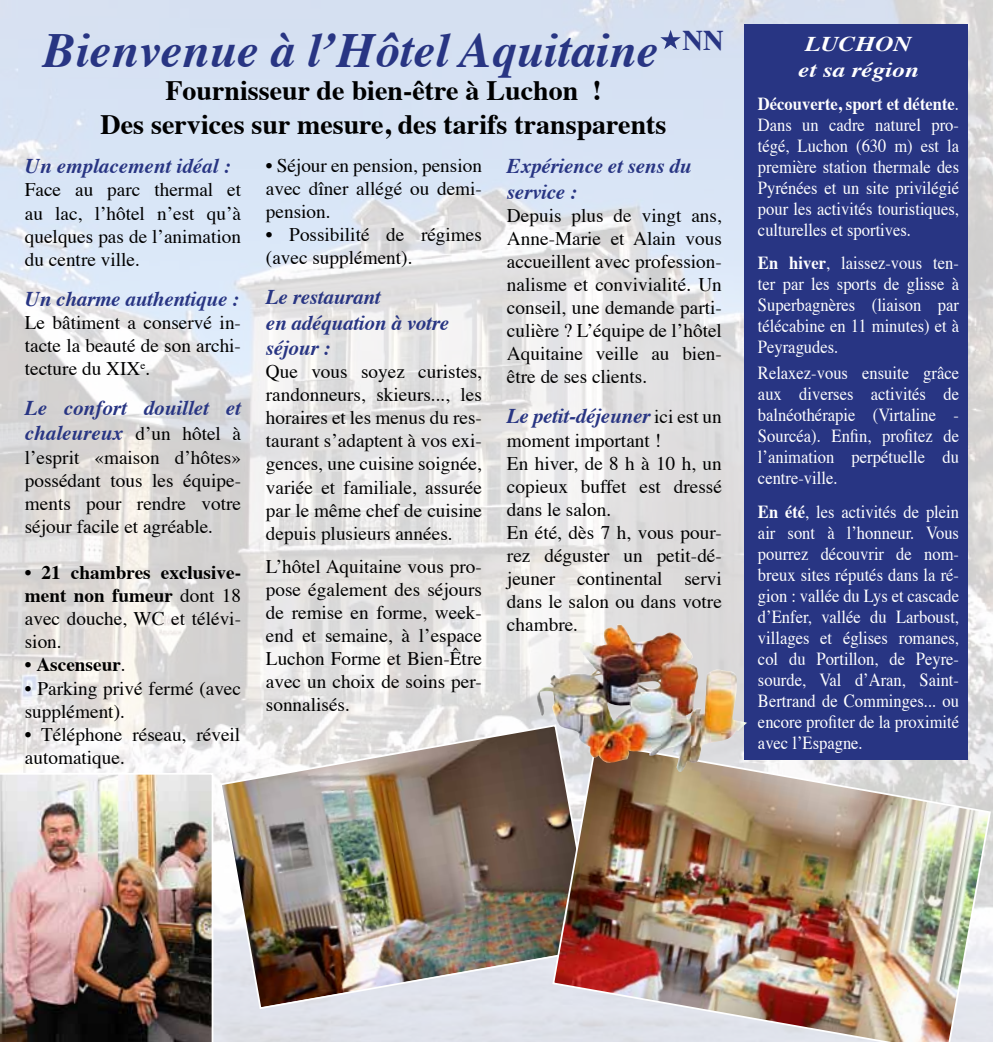
<style>
.page{position:relative;width:993px;height:1042px;background:#fff}
.page>*{position:absolute;margin:0;border:0;box-sizing:border-box;transform-origin:0 0}
.t1{font:italic 700 49px "Times";color:#283583}
.t2{font:700 28px/33.6px "Times";color:#000;text-align:center}
.t3{font:italic 700 21px/25.2px "Times";letter-spacing:-.01em;color:#283583}
.t4{font:italic 700 21px/25.2px "Times";color:#fff;text-align:center;scale:1.2 1}
.t5{font:19.25px/23.1px "Times";color:#000;text-align:justify}
.t6{font:700 19.25px "Times";color:#000}
.t7{font:18.38px/21px "Times";color:#fff;text-align:justify;scale:.9 1}
.s1{font-weight:400;font-style:normal;font-size:19.25px;color:#000}
.s2{font-weight:700}
.s3{font-weight:400}
</style>
<div class="page">
<img style="left:0;top:0;width:992px;height:1042px">
<img style="left:219px;top:723px;width:332px;height:287px">
<svg style="left:660px;top:30px;width:20px;height:19px"></svg>
<img style="left:551px;top:741px;width:440px;height:301px">
<div style="left:744px;top:25px;width:223px;height:735px;background:#283583"></div>
<img style="left:533px;top:624px;width:214px;height:151px">
<img style="left:0;top:773px;width:213px;height:269px">
<h1 class="t1" style="left:43px;top:4px;width:682px">Bienvenue à l’Hôtel Aquitaine <sup>NN</sup></h1>
<h2 class="t2" style="left:101px;top:71px;width:567px">Fournisseur de bien-être à Luchon !<br>Des services sur mesure, des tarifs transparents</h2>
<p class="t3" style="left:25px;top:152px;width:207px">Un emplacement idéal :</p>
<p class="t5" style="left:25px;top:179px;width:218px">Face au parc thermal et au lac, l’hôtel n’est qu’à quelques pas de l’animation du centre ville.</p>
<p class="t3" style="left:25px;top:284px;width:216px">Un charme authentique :</p>
<p class="t5" style="left:25px;top:312px;width:218px">Le bâtiment a conservé in&shy;tacte la beauté de son archi&shy;tecture du XIX<sup>e</sup>.</p>
<p class="t3" style="left:25px;top:394px;width:218px">Le confort douillet et chaleureux <span class="s1">d’un hôtel à</span></p>
<p class="t5" style="left:25px;top:447px;width:218px">l’esprit «maison d’hôtes» possédant tous les équipe&shy;ments pour rendre votre séjour facile et agréable.</p>
<p class="t5" style="left:25px;top:562px;width:218px">• <span class="s2">21 chambres exclusive&shy;ment non fumeur</span> dont 18 avec douche, WC et télévi&shy;sion.</p>
<p class="t6" style="left:25px;top:646px;width:102px"><span class="s3">•</span> Ascenseur<span class="s3">.</span></p>
<p class="t5" style="left:25px;top:678px;width:218px">• Parking privé fermé (avec supplément).</p>
<p class="t5" style="left:25px;top:724px;width:217px">• Téléphone réseau, réveil automatique.</p>
<p class="t5" style="left:266px;top:155px;width:217px">• Séjour en pension, pension avec dîner allégé ou demi&shy;pension.</p>
<p class="t5" style="left:266px;top:224px;width:217px">• Possibilité de régimes (avec supplément).</p>
<p class="t3" style="left:266px;top:283px;width:185px">Le restaurant<br>en adéquation à votre séjour :</p>
<p class="t5" style="left:266px;top:361px;width:217px">Que vous soyez curistes, randonneurs, skieurs..., les horaires et les menus du res&shy;taurant s’adaptent à vos exi&shy;gences, une cuisine soignée, variée et familiale, assurée par le même chef de cuisine depuis plusieurs années.</p>
<p class="t5" style="left:266px;top:556px;width:217px">L’hôtel Aquitaine vous pro&shy;pose également des séjours de remise en forme, week&shy;end et semaine, à l’espace Luchon Forme et Bien-être avec un choix de soins per&shy;sonnalisés.</p>
<p class="t3" style="left:507px;top:152px;width:186px">Expérience et sens du service :</p>
<p class="t5" style="left:507px;top:205px;width:216px">Depuis plus de vingt ans, Anne-Marie et Alain vous accueillent avec profession&shy;nalisme et convivialité. Un conseil, une demande parti&shy;culière ? L’équipe de l’hôtel Aquitaine veille au bien&shy;être de ses clients.</p>
<p class="t3" style="left:507px;top:402px;width:216px">Le petit-déjeuner <span class="s1">ici est un</span></p>
<p class="t5" style="left:507px;top:430px;width:216px;text-align:left">moment important !<br>En hiver, de 8 h à 10 h, un copieux buffet est dressé dans le salon.<br>En été, dès 7 h, vous pour&shy;rez déguster un petit-dé&shy;jeuner continental servi dans le salon ou dans votre chambre.</p>
<p class="t4" style="left:798px;top:30px;width:102px">LUCHON et sa région</p>
<p class="t7" style="left:757px;top:94px;width:225px"><span class="s2">Découverte, sport et détente</span>.<br>Dans un cadre naturel pro&shy;tégé, Luchon (630 m) est la première station thermale des Pyrénées et un site privilégié pour les activités touristiques, culturelles et sportives.</p>
<p class="t7" style="left:757px;top:254px;width:225px"><span class="s2">En hiver</span>, laissez-vous ten&shy;ter par les sports de glisse à Superbagnères (liaison par télécabine en 11 minutes) et à Peyragudes.</p>
<p class="t7" style="left:757px;top:364px;width:225px">Relaxez-vous ensuite grâce aux diverses activités de balnéothérapie (Virtaline - Sourcéa). Enfin, profitez de l’animation perpétuelle du centre-ville.</p>
<p class="t7" style="left:757px;top:502px;width:225px"><span class="s2">En été</span>, les activités de plein air sont à l’honneur. Vous pourrez découvrir de nom&shy;breux sites réputés dans la ré&shy;gion : vallée du Lys et cascade d’Enfer, vallée du Larboust, villages et églises romanes, col du Portillon, de Peyre&shy;sourde, Val d’Aran, Saint-Bertrand de Comminges... ou encore profiter de la proximité avec l’Espagne.</p>
</div>
